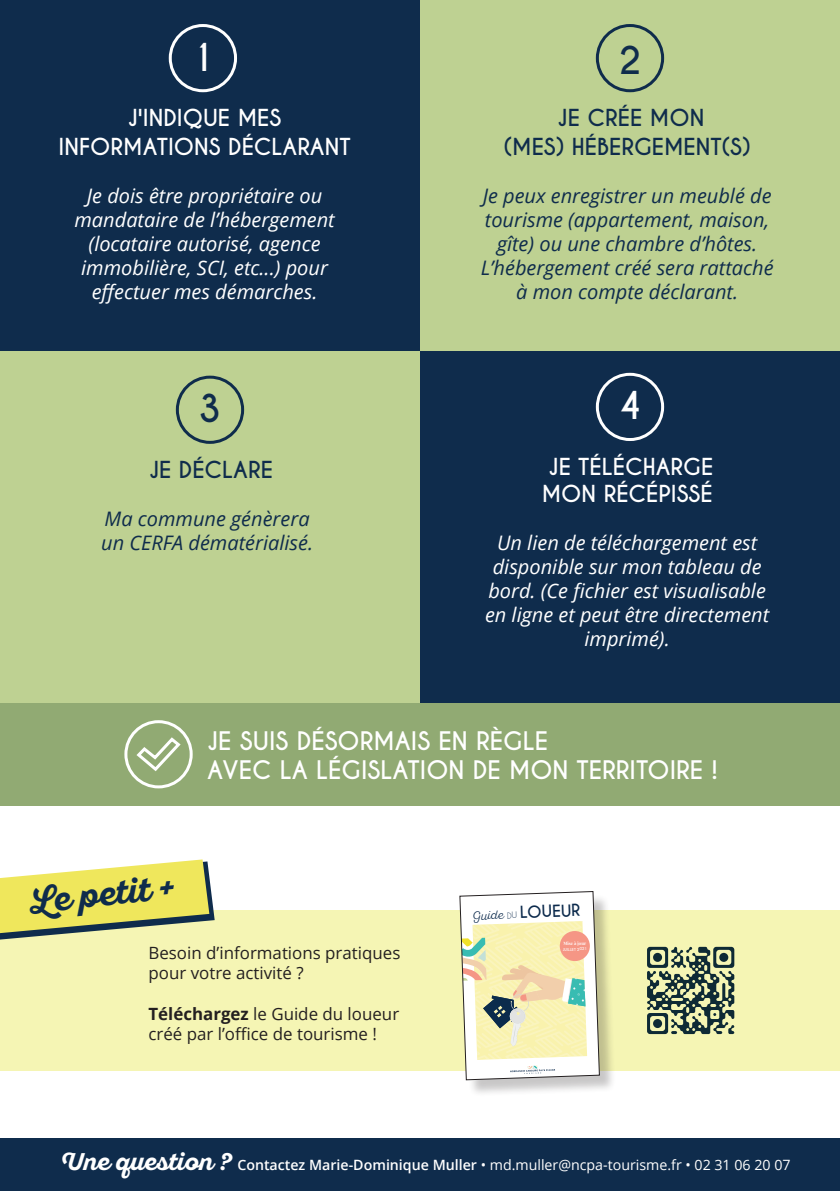
<style>
.page{position:relative;width:840px;height:1191px;background:#fff}
.page>*{position:absolute;margin:0;border:0;box-sizing:border-box;transform-origin:0 0}
.t1{font:700 36px "Caviar Dreams";color:#fff}
.t2{font:700 36px "Caviar Dreams";color:#0f2c4c}
.t3{font:700 33.8px "Sant Elia Script Alt";color:#0f2c4c}
.t4{font:700 24px/28.8px "Caviar Dreams";color:#fff}
.t5{font:700 22px/28.8px "Caviar Dreams";color:#fff;text-align:center}
.t6{font:700 22px/28.8px "Caviar Dreams";color:#0f2c4c;text-align:center}
.t7{font:italic 20px/24px "Open Sans";color:#fff;text-align:center}
.t8{font:italic 20px/24px "Open Sans";color:#0f2c4c;text-align:center}
.t9{font:16.8px/20.2px "Open Sans";color:#231f20}
.t10{font:700 15.6px "Caviar Dreams";color:#0c2a4c}
.t11{font:14.2px "Open Sans";color:#fff}
.t12{font:700 4.4px "Playfair Display";color:#fff}
.t13{font:700 3.8px "Caviar Dreams";color:#fff}
.s1{font-weight:700}
.s2{font-family:"Sant Elia Script Alt";font-weight:300;font-size:11.8px}
.s3{font-weight:400;font-size:8.2px}
.s4{font-family:"Sant Elia Script Alt";font-weight:700;font-size:24.2px}
.s5{font-weight:600}
</style>
<div class="page">
<div style="left:0;top:910px;width:839px;height:160px;background:#f5f5b4"></div>
<div style="left:462px;top:894px;width:154px;height:203px;background:#231f20;opacity:.25"></div>
<svg style="left:459px;top:891px;width:140px;height:189px"></svg>
<svg style="left:0;top:859px;width:214px;height:80px"></svg>
<svg style="left:647px;top:946px;width:87px;height:88px"></svg>
<div style="left:0;top:703px;width:839px;height:102px;background:#91aa73"></div>
<div style="left:0;top:0;width:420px;height:351px;background:#0f2c4c"></div>
<div style="left:420px;top:0;width:419px;height:351px;background:#bed192"></div>
<div style="left:169px;top:24px;width:68px;height:68px;border:3px solid #fff;border-radius:50%"></div>
<div style="left:595px;top:24px;width:68px;height:68px;border:3px solid #0f2c4c;border-radius:50%"></div>
<div style="left:0;top:351px;width:420px;height:352px;background:#bed192"></div>
<div style="left:176px;top:376px;width:68px;height:68px;border:3px solid #0f2c4c;border-radius:50%"></div>
<div style="left:420px;top:351px;width:419px;height:352px;background:#0f2c4c"></div>
<div style="left:595px;top:373px;width:68px;height:68px;border:3px solid #fff;border-radius:50%"></div>
<svg style="left:136px;top:737px;width:45px;height:34px"></svg>
<div style="left:124px;top:720px;width:68px;height:68px;border:3px solid #fff;border-radius:50%"></div>
<div style="left:0;top:1138px;width:839px;height:53px;background:#0f2c4c"></div>
<h1 class="t1" style="left:190px;top:35px;width:27px">1</h1>
<h1 class="t2" style="left:618px;top:38px;width:25px">2</h1>
<p class="t5" style="left:58px;top:104px;width:293px">J'INDIQUE MES<br>INFORMATIONS DÉCLARANT</p>
<p class="t7" style="left:74px;top:183px;width:261px">Je dois être propriétaire ou mandataire de l’hébergement (locataire autorisé, agence immobilière, SCI, etc...) pour effectuer mes démarches.</p>
<p class="t6" style="left:503px;top:104px;width:248px">JE CRÉE MON<br>(MES) HÉBERGEMENT(S)</p>
<p class="t8" style="left:480px;top:183px;width:294px">Je peux enregistrer un meublé de tourisme (appartement, maison, gîte) ou une chambre d’hôtes.<br>L’hébergement créé sera rattaché à mon compte déclarant.</p>
<h1 class="t2" style="left:198px;top:387px;width:25px">3</h1>
<h1 class="t1" style="left:617px;top:384px;width:25px">4</h1>
<p class="t6" style="left:149px;top:456px;width:125px">JE DÉCLARE</p>
<p class="t8" style="left:101px;top:506px;width:213px;text-align:left">Ma commune génèrera un CERFA dématérialisé.</p>
<p class="t5" style="left:541px;top:454px;width:173px;line-height:26.4px">JE TÉLÉCHARGE<br>MON RÉCÉPISSÉ</p>
<p class="t7" style="left:484px;top:530px;width:285px">Un lien de téléchargement est disponible sur mon tableau de bord. (Ce fichier est visualisable en ligne et peut être directement imprimé).</p>
<p class="t4" style="left:207px;top:727px;width:512px">JE SUIS DÉSORMAIS EN RÈGLE<br>AVEC LA LÉGISLATION DE MON TERRITOIRE !</p>
<h2 class="t3" style="left:28px;top:881px;width:147px;rotate:-6deg">Le petit +</h2>
<p class="t9" style="left:148px;top:942px;width:253px">Besoin d’informations pratiques pour votre activité ?</p>
<p class="t9" style="left:148px;top:1003px;width:252px"><span class="s1">Téléchargez</span> le Guide du loueur créé par l’office de tourisme !</p>
<p class="t10" style="left:472px;top:904px;width:109px;rotate:-2deg"><span class="s2">Guide</span> <span class="s3">DU</span> LOUEUR</p>
<p class="t12" style="left:563px;top:940px;width:24px;rotate:-2deg">Mise à jour</p>
<p class="t13" style="left:562px;top:947px;width:26px;rotate:-2deg">JUILLET 2021</p>
<p class="t11" style="left:61px;top:1155px;width:731px"><span class="s4">Une question ?</span> <span class="s5">Contactez Marie-Dominique Muller</span> • md.muller@ncpa-tourisme.fr • 02 31 06 20 07</p>
</div>
